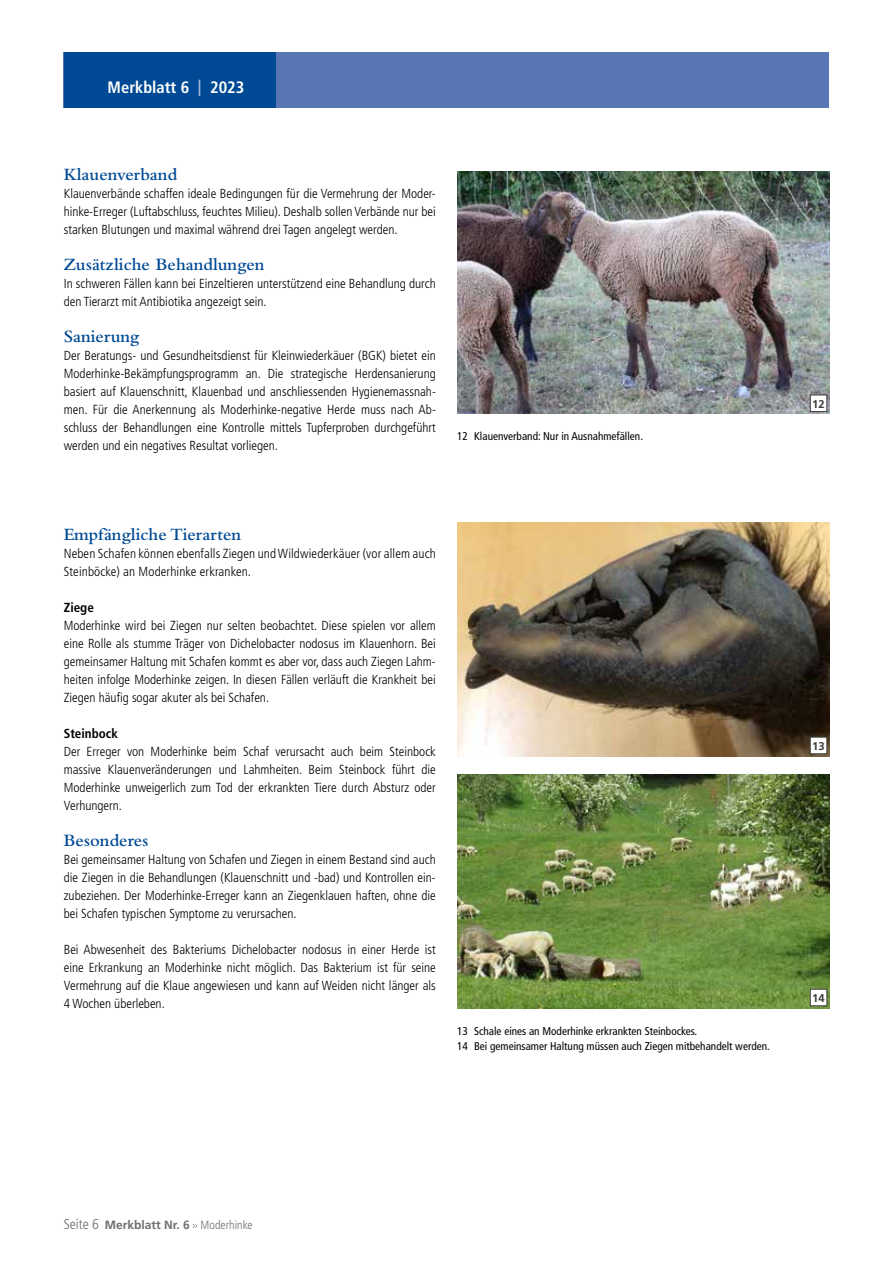
<style>
.page{position:relative;width:893px;height:1263px;background:#fff}
.page>*{position:absolute;margin:0;border:0;box-sizing:border-box;transform-origin:0 0}
.t1{font:600 18px "Bembo Std";color:#004a95}
.t2{font:700 condensed 16.5px "Frutiger LT Std";color:#fff}
.t3{font:300 condensed 13.2px/18px "Frutiger LT Std";color:#000;text-align:justify}
.t4{font:700 condensed 13.2px "Frutiger LT Std";color:#000}
.t5{font:700 12px "Frutiger LT Std";color:#706f6f}
.t6{font:condensed 11.25px/15px "Frutiger LT Std";color:#000}
.t7{font:700 11.25px "Frutiger LT Std";color:#3c3c3b}
.s1{color:#a6bee4}
.s2{font-weight:300;font-stretch:condensed;font-size:14.25px}
.s3{font-weight:300;font-stretch:condensed}
</style>
<div class="page">
<div style="left:64px;top:53px;width:765px;height:55px;background:#5876b4"></div>
<div style="left:64px;top:53px;width:212px;height:55px;background:#004a95"></div>
<svg style="left:193px;top:1224px;width:5px;height:4px"></svg>
<img style="left:457px;top:522px;width:372px;height:234px">
<div style="left:810px;top:737px;width:17px;height:17px;background:#fff"></div>
<div style="left:810px;top:737px;width:17px;height:17px;border:1px solid #3c3c3b"></div>
<img style="left:457px;top:774px;width:372px;height:234px">
<div style="left:810px;top:989px;width:17px;height:17px;background:#fff"></div>
<div style="left:810px;top:989px;width:17px;height:17px;border:1px solid #3c3c3b"></div>
<img style="left:457px;top:171px;width:372px;height:243px">
<div style="left:810px;top:395px;width:17px;height:17px;background:#fff"></div>
<div style="left:810px;top:395px;width:17px;height:17px;border:1px solid #3c3c3b"></div>
<p class="t2" style="left:108px;top:77px;width:138px">Merkblatt 6 <span class="s1">|</span> 2023</p>
<h1 class="t1" style="left:64px;top:164px;width:115px">Klauenverband</h1>
<p class="t3" style="left:64px;top:185px;width:374px">Klauenverbände schaffen ideale Bedingungen für die Vermehrung der Moder&shy;hinke-Erreger (Luftabschluss, feuchtes Milieu). Deshalb sollen Verbände nur bei starken Blutungen und maximal während drei Tagen angelegt werden.</p>
<h1 class="t1" style="left:64px;top:254px;width:202px">Zusätzliche Behandlungen</h1>
<p class="t3" style="left:64px;top:275px;width:374px">In schweren Fällen kann bei Einzeltieren unterstützend eine Behandlung durch den Tierarzt mit Antibiotika angezeigt sein.</p>
<h1 class="t1" style="left:64px;top:326px;width:77px">Sanierung</h1>
<p class="t3" style="left:64px;top:347px;width:374px">Der Beratungs- und Gesundheitsdienst für Kleinwiederkäuer (BGK) bietet ein Moderhinke-Bekämpfungsprogramm an. Die strategische Herdensanierung basiert auf Klauenschnitt, Klauenbad und anschliessenden Hygienemassnah&shy;men. Für die Anerkennung als Moderhinke-negative Herde muss nach Ab&shy;schluss der Behandlungen eine Kontrolle mittels Tupferproben durchgeführt werden und ein negatives Resultat vorliegen.</p>
<p class="t6" style="left:457px;top:429px;width:187px">12 Klauenverband: Nur in Ausnahmefällen.</p>
<h1 class="t1" style="left:64px;top:524px;width:179px">Empfängliche Tierarten</h1>
<p class="t3" style="left:64px;top:545px;width:374px">Neben Schafen können ebenfalls Ziegen und Wildwiederkäuer (vor allem auch<br>Steinböcke) an Moderhinke erkranken.</p>
<p class="t4" style="left:64px;top:600px;width:32px">Ziege</p>
<p class="t3" style="left:64px;top:617px;width:374px">Moderhinke wird bei Ziegen nur selten beobachtet. Diese spielen vor allem eine Rolle als stumme Träger von Dichelobacter nodosus im Klauenhorn. Bei gemeinsamer Haltung mit Schafen kommt es aber vor, dass auch Ziegen Lahm&shy;heiten infolge Moderhinke zeigen. In diesen Fällen verläuft die Krankheit bei Ziegen häufig sogar akuter als bei Schafen.</p>
<p class="t4" style="left:64px;top:726px;width:56px">Steinbock</p>
<p class="t3" style="left:64px;top:743px;width:374px">Der Erreger von Moderhinke beim Schaf verursacht auch beim Steinbock massive Klauenveränderungen und Lahmheiten. Beim Steinbock führt die Moderhinke unweigerlich zum Tod der erkrankten Tiere durch Absturz oder Verhungern.</p>
<h1 class="t1" style="left:64px;top:830px;width:86px">Besonderes</h1>
<p class="t3" style="left:64px;top:851px;width:374px">Bei gemeinsamer Haltung von Schafen und Ziegen in einem Bestand sind auch die Ziegen in die Behandlungen (Klauenschnitt und -bad) und Kontrollen ein&shy;zubeziehen. Der Moderhinke-Erreger kann an Ziegenklauen haften, ohne die bei Schafen typischen Symptome zu verursachen.</p>
<p class="t3" style="left:64px;top:941px;width:374px">Bei Abwesenheit des Bakteriums Dichelobacter nodosus in einer Herde ist eine Erkrankung an Moderhinke nicht möglich. Das Bakterium ist für seine Vermehrung auf die Klaue angewiesen und kann auf Weiden nicht länger als 4 Wochen überleben.</p>
<p class="t6" style="left:457px;top:1023px;width:314px">13 Schale eines an Moderhinke erkrankten Steinbockes.<br>14 Bei gemeinsamer Haltung müssen auch Ziegen mitbehandelt werden.</p>
<p class="t7" style="left:812px;top:397px;width:14px">12</p>
<p class="t7" style="left:812px;top:739px;width:14px">13</p>
<p class="t7" style="left:812px;top:991px;width:14px">14</p>
<p class="t5" style="left:64px;top:1218px;width:190px"><span class="s2">Seite 6</span> Merkblatt Nr. 6 <span class="s3">Moderhinke</span></p>
</div>
